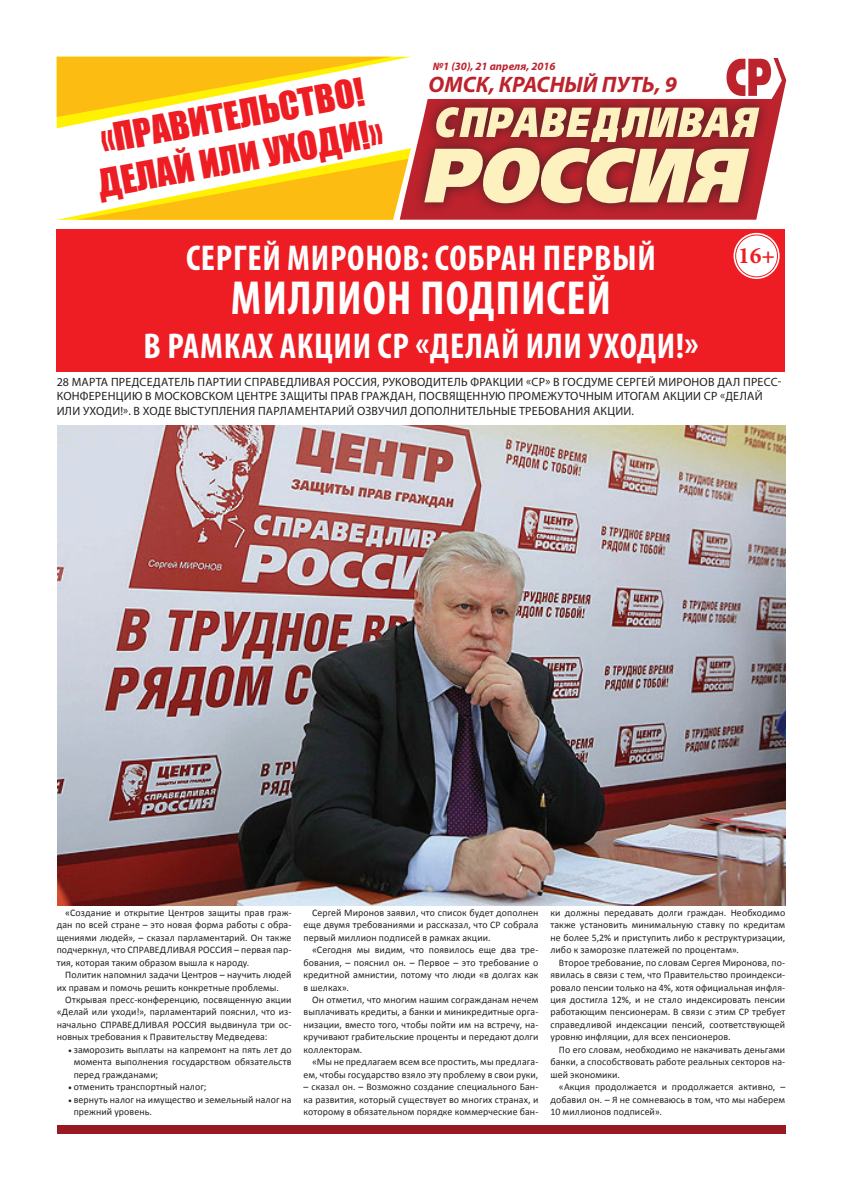
<style>
.page{position:relative;width:842px;height:1191px;background:#fff}
.page>*{position:absolute;margin:0;border:0;box-sizing:border-box;transform-origin:0 0}
.t1{font:700 condensed 48px "Myriad Pro";letter-spacing:.02em;color:#fff}
.t2{font:700 condensed 36px "Myriad Pro";letter-spacing:.02em;color:#fff}
.t3{font:36px/43.3px "Impact";color:#ee1d23;text-align:center}
.t4{font:700 23.4px "Minion Pro";color:#ee1d23}
.t5{font:italic 700 22.4px "Myriad Pro";color:#bd232d}
.t6{font:12px/14.4px "Myriad Pro";letter-spacing:.02em;color:#231f20}
.t7{font:italic 700 11.2px "Myriad Pro";color:#bd232d}
.t8{font:10px/12.5px "Calibri";letter-spacing:.01em;color:#231f20;text-align:justify}
.s1{font-family:"Minion Pro"}
</style>
<div class="page">
<div style="left:57px;top:230px;width:728px;height:142px;background:#ee1d23"></div>
<div style="left:57px;top:1125px;width:728px;height:9px;background:#961a20"></div>
<svg style="left:411px;top:58px;width:375px;height:162px"></svg>
<svg style="left:725px;top:58px;width:48px;height:39px"></svg>
<div style="left:413px;top:95px;width:358px;height:121px;background:#231f20;opacity:.75"></div>
<svg style="left:435px;top:107px;width:324px;height:35px;background:#cc957d"></svg>
<svg style="left:424px;top:148px;width:325px;height:55px;background:#d9a98c"></svg>
<img style="left:57px;top:426px;width:728px;height:479px">
<svg style="left:57px;top:148px;width:354px;height:72px"></svg>
<svg style="left:57px;top:57px;width:352px;height:71px"></svg>
<svg style="left:733px;top:233px;width:47px;height:46px;background:#fdeded"></svg>
<div style="left:735px;top:234px;width:43px;height:43px;border:1px solid #ee1d23;border-radius:50%"></div>
<h2 class="t3" style="left:86px;top:121px;width:291px;rotate:-11deg">«ПРАВИТЕЛЬСТВО!<br>ДЕЛАЙ ИЛИ УХОДИ!»</h2>
<p class="t7" style="left:433px;top:59px;width:124px">№1 (30), 21 апреля, 2016</p>
<h3 class="t5" style="left:429px;top:70px;width:250px">ОМСК, КРАСНЫЙ ПУТЬ, 9</h3>
<h2 class="t2" style="left:186px;top:236px;width:471px">СЕРГЕЙ МИРОНОВ: СОБРАН ПЕРВЫЙ</h2>
<h1 class="t1" style="left:231px;top:268px;width:382px">МИЛЛИОН ПОДПИСЕЙ</h1>
<h2 class="t2" style="left:144px;top:324px;width:556px">В РАМКАХ АКЦИИ СР «ДЕЛАЙ ИЛИ УХОДИ!»</h2>
<p class="t6" style="left:57px;top:374px;width:726px">28 МАРТА ПРЕДСЕДАТЕЛЬ ПАРТИИ СПРАВЕДЛИВАЯ РОССИЯ, РУКОВОДИТЕЛЬ ФРАКЦИИ «СР» В ГОСДУМЕ СЕРГЕЙ МИРОНОВ ДАЛ ПРЕСС-<br>КОНФЕРЕНЦИЮ В МОСКОВСКОМ ЦЕНТРЕ ЗАЩИТЫ ПРАВ ГРАЖДАН, ПОСВЯЩЕННУЮ ПРОМЕЖУТОЧНЫМ ИТОГАМ АКЦИИ СР «ДЕЛАЙ<br>ИЛИ УХОДИ!». В ХОДЕ ВЫСТУПЛЕНИЯ ПАРЛАМЕНТАРИЙ ОЗВУЧИЛ ДОПОЛНИТЕЛЬНЫЕ ТРЕБОВАНИЯ АКЦИИ.</p>
<h3 class="t4" style="left:738px;top:239px;width:38px">16+</h3>
<p class="t8" style="left:57px;top:906px;width:236px;text-indent:9px">«Создание и открытие Центров защиты прав граж&shy;дан по всей стране – это новая форма работы с обра&shy;щениями людей», – сказал парламентарий. Он также подчеркнул, что СПРАВЕДЛИВАЯ РОССИЯ – первая пар&shy;тия, которая таким образом вышла к народу.</p>
<p class="t8" style="left:57px;top:968px;width:236px;text-indent:9px">Политик напомнил задачи Центров – научить людей их правам и помочь решить конкретные проблемы.</p>
<p class="t8" style="left:57px;top:993px;width:236px;text-indent:9px">Открывая пресс-конференцию, посвященную акции «Делай или уходи!», парламентарий пояснил, что из&shy;начально СПРАВЕДЛИВАЯ РОССИЯ выдвинула три ос&shy;новных требования к Правительству Медведева:</p>
<p class="t8" style="left:74px;top:1043px;width:219px;text-indent:-6px"><span class="s1">•</span> заморозить выплаты на капремонт на пять лет до момента выполнения государством обязательств перед гражданами;</p>
<p class="t8" style="left:68px;top:1080px;width:140px"><span class="s1">•</span> отменить транспортный налог;</p>
<p class="t8" style="left:74px;top:1093px;width:219px;text-indent:-6px"><span class="s1">•</span> вернуть налог на имущество и земельный налог на прежний уровень.</p>
<p class="t8" style="left:304px;top:906px;width:236px;text-indent:9px">Сергей Миронов заявил, что список будет дополнен еще двумя требованиями и рассказал, что СР собрала первый миллион подписей в рамках акции.</p>
<p class="t8" style="left:304px;top:943px;width:236px;text-indent:9px">«Сегодня мы видим, что появилось еще два тре&shy;бования, – пояснил он. – Первое – это требование о кредитной амнистии, потому что люди «в долгах как в шелках».</p>
<p class="t8" style="left:304px;top:993px;width:236px;text-indent:9px">Он отметил, что многим нашим согражданам нечем выплачивать кредиты, а банки и миникредитные орга&shy;низации, вместо того, чтобы пойти им на встречу, на&shy;кручивают грабительские проценты и передают долги коллекторам.</p>
<p class="t8" style="left:304px;top:1055px;width:236px;text-align:right">«Мы не предлагаем всем все простить, мы предлага&shy;ем, чтобы государство взяло эту проблему в свои руки,</p>
<p class="t8" style="left:304px;top:1080px;width:236px">– сказал он. – Возможно создание специального Бан&shy;ка развития, который существует во многих странах, и которому в обязательном порядке коммерческие бан-</p>
<p class="t8" style="left:550px;top:906px;width:236px">ки должны передавать долги граждан. Необходимо также установить минимальную ставку по кредитам не более 5,2% и приступить либо к реструктуризации, либо к заморозке платежей по процентам».</p>
<p class="t8" style="left:550px;top:956px;width:236px;text-indent:9px">Второе требование, по словам Сергея Миронова, по&shy;явилась в связи с тем, что Правительство проиндекси&shy;ровало пенсии только на 4%, хотя официальная инфля&shy;ция достигла 12%, и не стало индексировать пенсии работающим пенсионерам. В связи с этим СР требует справедливой индексации пенсий, соответствующей уровню инфляции, для всех пенсионеров.</p>
<p class="t8" style="left:550px;top:1043px;width:236px;text-indent:9px">По его словам, необходимо не накачивать деньгами банки, а способствовать работе реальных секторов на&shy;шей экономики.</p>
<p class="t8" style="left:550px;top:1080px;width:236px;text-indent:9px">«Акция продолжается и продолжается активно, – добавил он. – Я не сомневаюсь в том, что мы наберем 10 миллионов подписей».</p>
</div>
